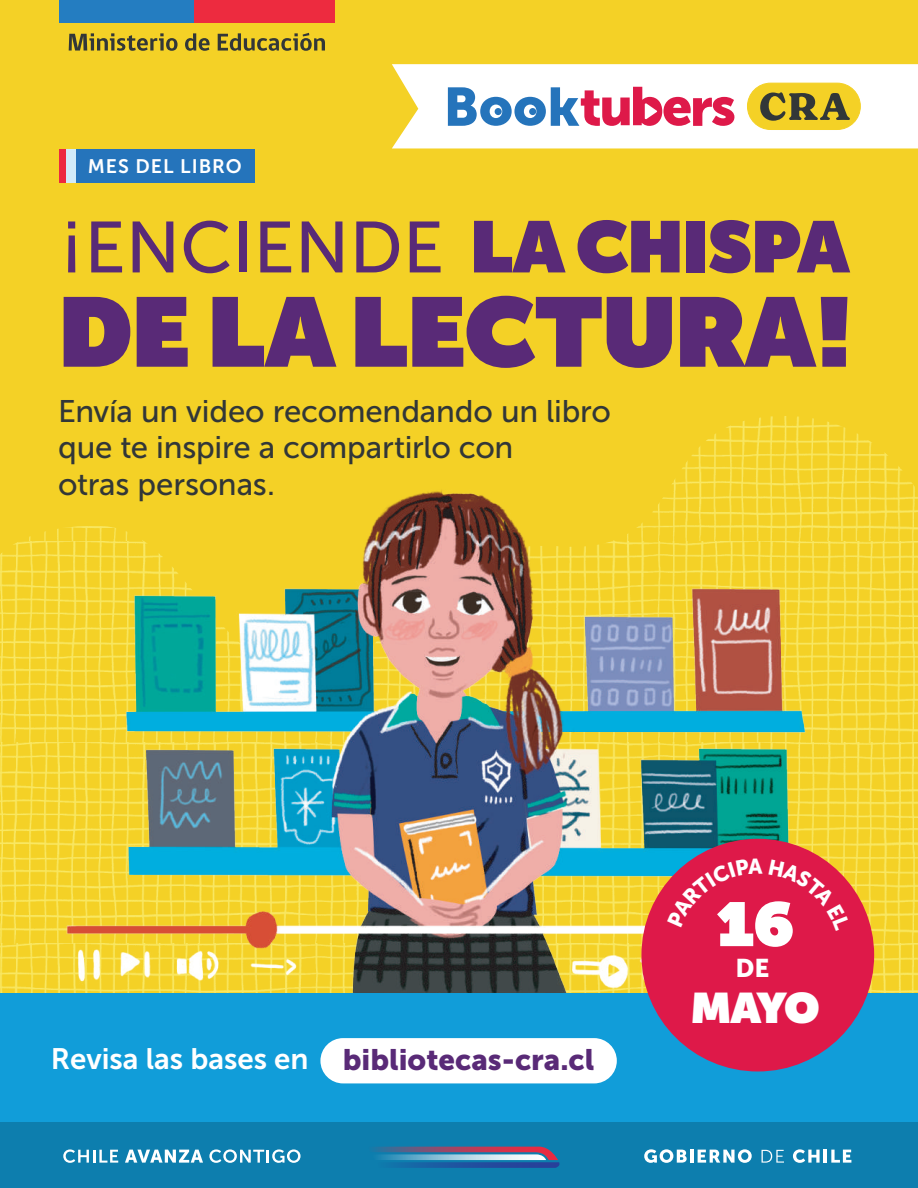
<style>
.page{position:relative;width:918px;height:1188px;background:#fff}
.page>*{position:absolute;margin:0;border:0;box-sizing:border-box;transform-origin:0 0}
.t1{font:900 97.65px "Museo Sans Display";color:#592a77}
.t2{font:72.15px "Museo Sans 500";color:#592a77}
.t3{font:900 61.65px "Museo Sans Display";color:#fff}
.t4{font:900 42.6px "Museo Sans Display";color:#fff}
.t5{font:31.2px/36.5px "Museo Sans 500";letter-spacing:-.005em;color:#323738}
.t6{font:29.4px "Museo Sans 900";color:#592a77}
.t7{font:25.5px "Museo Sans 900";color:#fff}
.t8{font:19.5px "Museo Sans 700";letter-spacing:.05em;color:#fff}
.s1{font-family:"Museo Sans Display";font-weight:900}
.s2{font-family:"Museo Sans 700";color:#fff}
</style>
<div class="page">
<div style="left:0;top:0;width:918px;height:1176px;background:#f4d126"></div>
<img style="left:691px;top:416px;width:227px;height:124px">
<img style="left:10px;top:461px;width:895px;height:533px">
<div style="left:0;top:994px;width:918px;height:194px;background:#119dd9"></div>
<div style="left:75px;top:149px;width:179px;height:34px;background:#2574bb"></div>
<div style="left:65px;top:149px;width:11px;height:34px;background:#d1ebf9"></div>
<div style="left:59px;top:149px;width:6px;height:34px;background:#ed2940"></div>
<div style="left:320px;top:1038px;width:297px;height:45px;background:#fff;border-radius:23px"></div>
<div style="left:641px;top:839px;width:233px;height:232px;background:#de1949;border-radius:50%"></div>
<div style="left:392px;top:64px;width:526px;height:84px;background:#fff"></div>
<svg style="left:448px;top:87px;width:286px;height:39px;background:#c09ebc"></svg>
<div style="left:529px;top:108px;width:7px;height:7px;background:#2574bb;border-radius:50%"></div>
<div style="left:495px;top:108px;width:7px;height:7px;background:#2574bb;border-radius:50%"></div>
<div style="left:747px;top:83px;width:113px;height:47px;background:#f4d126;border-radius:23px"></div>
<div style="left:747px;top:83px;width:114px;height:47px;border:1px solid #f4d126;border-radius:23px"></div>
<svg style="left:760px;top:92px;width:90px;height:29px"></svg>
<div style="left:0;top:1122px;width:918px;height:66px;background:#0d7eae"></div>
<svg style="left:372px;top:1147px;width:187px;height:21px"></svg>
<svg style="left:644px;top:1149px;width:108px;height:14px"></svg>
<svg style="left:762px;top:1150px;width:22px;height:13px"></svg>
<svg style="left:793px;top:1149px;width:58px;height:14px"></svg>
<svg style="left:63px;top:1149px;width:55px;height:14px"></svg>
<svg style="left:125px;top:1150px;width:78px;height:13px"></svg>
<svg style="left:209px;top:1149px;width:92px;height:14px"></svg>
<div style="left:59px;top:0;width:135px;height:23px;background:#247dc1"></div>
<div style="left:194px;top:0;width:141px;height:23px;background:#ed2940"></div>
<svg style="left:69px;top:33px;width:109px;height:18px"></svg>
<svg style="left:185px;top:33px;width:25px;height:18px"></svg>
<svg style="left:218px;top:33px;width:107px;height:18px"></svg>
<svg style="left:667px;top:858px;width:27px;height:25px"></svg>
<svg style="left:823px;top:859px;width:27px;height:25px"></svg>
<p class="t8" style="left:88px;top:155px;width:156px">MES DEL LIBRO</p>
<h2 class="t2" style="left:59px;top:208px;width:792px">¡ENCIENDE <span class="s1">LA CHISPA</span></h2>
<h1 class="t1" style="left:59px;top:274px;width:795px">DE LA LECTURA!</h1>
<p class="t5" style="left:58px;top:393px;width:554px">Envía un video recomendando un libro que te inspire a compartirlo con<br>otras personas.</p>
<p class="t6" style="left:51px;top:1043px;width:545px"><span class="s2">Revisa las bases en</span> bibliotecas-cra.cl</p>
<h3 class="t3" style="left:717px;top:888px;width:78px">16</h3>
<p class="t7" style="left:736px;top:954px;width:36px">DE</p>
<h3 class="t4" style="left:691px;top:982px;width:130px">MAYO</h3>
</div>
